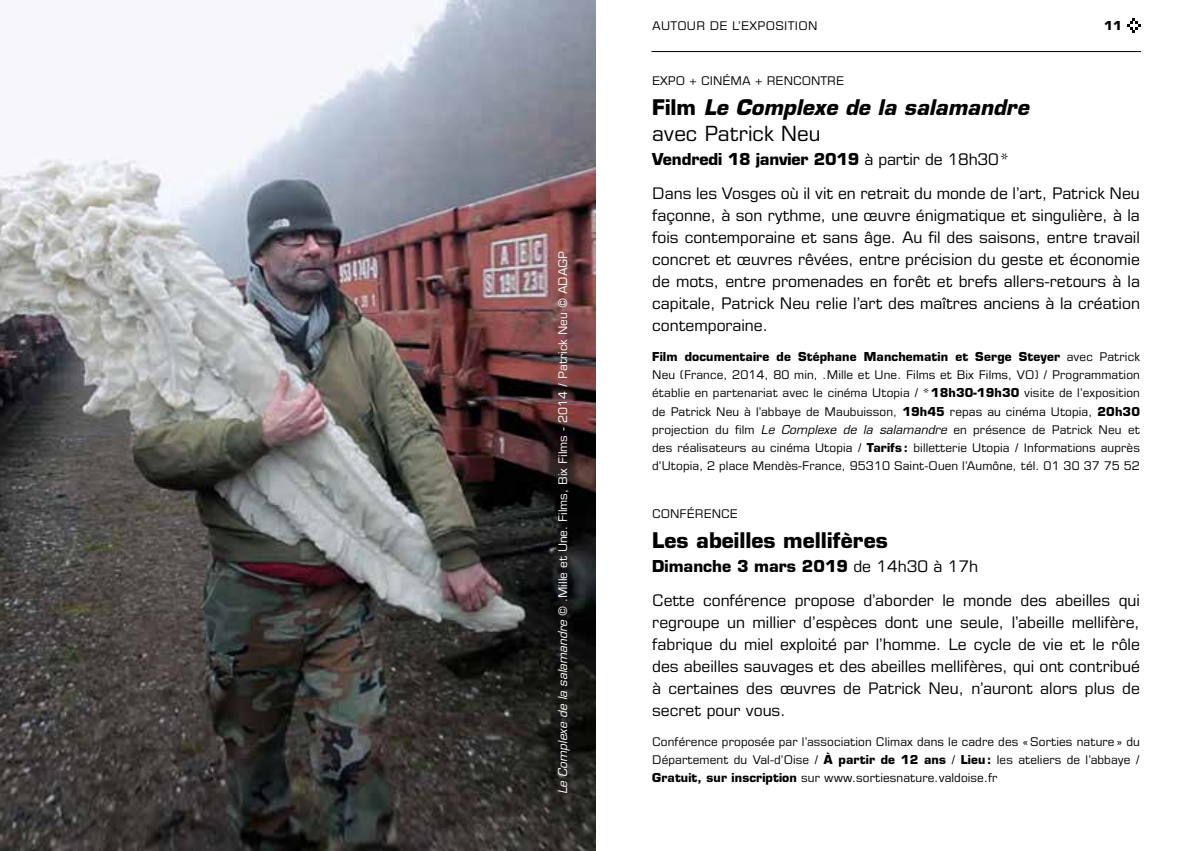
<style>
.page{position:relative;width:1191px;height:851px;background:#fff}
.page>*{position:absolute;margin:0;border:0;box-sizing:border-box;transform-origin:0 0}
.t1{font:italic 700 21px/26px "Eurostile LT Std";color:#000}
.t2{font:700 21px "Eurostile LT Std";color:#000}
.t3{font:16px/22px "Eurostile LT Std";color:#000}
.t4{font:12px/18px "Eurostile LT Std";letter-spacing:.01em;color:#000;text-align:justify}
.t5{font:12px "Eurostile LT Std";color:#fff}
.t6{font:700 12px "Eurostile LT Std";color:#000}
.s1{font-style:italic}
.s2{font-style:normal}
.s3{font-weight:400;font-style:normal}
.s4{font-weight:700}
</style>
<div class="page">
<hr style="left:651px;top:51px;width:490px;height:1px;background:#000">
<svg style="left:1127px;top:18px;width:14px;height:15px"></svg>
<img style="left:0;top:0;width:595px;height:850px">
<p class="t5" style="left:555px;top:794px;width:545px;rotate:-90deg"><span class="s1">Le Complexe de la salamandre</span> © .Mille et Une. Films, Bix Films - 2014 / Patrick Neu © ADAGP</p>
<p class="t4" style="left:652px;top:16px;width:167px">AUTOUR DE L’EXPOSITION</p>
<p class="t6" style="left:1104px;top:18px;width:19px">11</p>
<p class="t4" style="left:652px;top:72px;width:193px">EXPO + CINÉMA + RENCONTRE</p>
<h1 class="t1" style="left:652px;top:95px;width:378px"><span class="s2">Film</span> Le Complexe de la salamandre <span class="s3">avec Patrick Neu</span></h1>
<h2 class="t3" style="left:652px;top:142px;width:489px;line-height:34px"><span class="s4">Vendredi 18 janvier 2019</span> à partir de 18h30*<br>Dans les Vosges où il vit en retrait du monde de l’art, Patrick Neu</h2>
<p class="t3" style="left:652px;top:204px;width:489px;text-align:justify">façonne, à son rythme, une œuvre énigmatique et singulière, à la fois contemporaine et sans âge. Au fil des saisons, entre travail concret et œuvres rêvées, entre précision du geste et économie de mots, entre promenades en forêt et brefs allers-retours à la capitale, Patrick Neu relie l’art des maîtres anciens à la création contemporaine.</p>
<p class="t4" style="left:652px;top:348px;width:489px"><span class="s4">Film documentaire de Stéphane Manchematin et Serge Steyer</span> avec Patrick Neu (France, 2014, 80 min, .Mille et Une. Films et Bix Films, VO) / Programmation établie en partenariat avec le cinéma Utopia / *<span class="s4">18h30-19h30</span> visite de l’exposition de Patrick Neu à l’abbaye de Maubuisson, <span class="s4">19h45</span> repas au cinéma Utopia, <span class="s4">20h30 </span>projection du film <span class="s1">Le Complexe de la salamandre</span> en présence de Patrick Neu et des réalisateurs au cinéma Utopia / <span class="s4">Tarifs :</span> billetterie Utopia / Informations auprès d’Utopia, 2 place Mendès-France, 95310 Saint-Ouen l’Aumône, tél. 01 30 37 75 52</p>
<p class="t4" style="left:652px;top:504px;width:87px">CONFÉRENCE</p>
<h1 class="t2" style="left:652px;top:527px;width:237px">Les abeilles mellifères</h1>
<h2 class="t3" style="left:652px;top:548px;width:489px;line-height:34px"><span class="s4">Dimanche 3 mars 2019</span> de 14h30 à 17h<br>Cette conférence propose d’aborder le monde des abeilles qui</h2>
<p class="t3" style="left:652px;top:610px;width:489px;text-align:justify">regroupe un millier d’espèces dont une seule, l’abeille mellifère, fabrique du miel exploité par l’homme. Le cycle de vie et le rôle des abeilles sauvages et des abeilles mellifères, qui ont contribué à certaines des œuvres de Patrick Neu, n’auront alors plus de secret pour vous.</p>
<p class="t4" style="left:652px;top:732px;width:489px">Conférence proposée par l’association Climax dans le cadre des « Sorties nature » du Département du Val-d’Oise / <span class="s4">À partir de 12 ans</span> / <span class="s4">Lieu:</span> les ateliers de l’abbaye / <span class="s4">Gratuit, sur inscription</span> sur www.sortiesnature.valdoise.fr</p>
</div>
